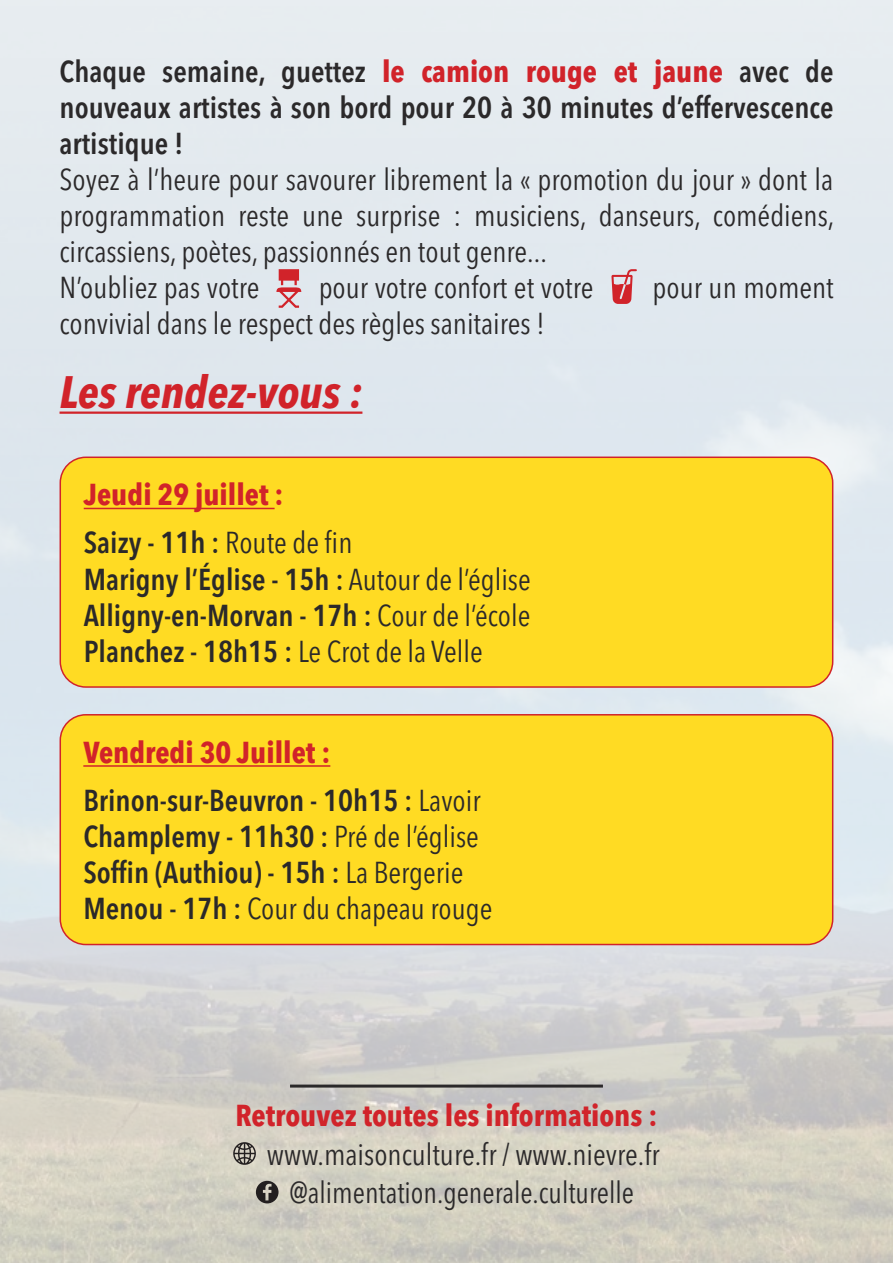
<style>
.page{position:relative;width:893px;height:1263px;background:#fff}
.page>*{position:absolute;margin:0;border:0;box-sizing:border-box;transform-origin:0 0}
.t1{font:italic 700 condensed 45px "Avenir Next LT Pro";color:#d1232a}
.t2{font:600 condensed 30px/36px "Avenir Next LT Pro";color:#2b292a;text-align:justify}
.t3{font:condensed 30px/36px "Avenir Next LT Pro";color:#2b292a;text-align:justify}
.t4{font:700 condensed 30px "Avenir Next LT Pro";color:#d1232a}
.t5{font:condensed 30px "Avenir Next LT Pro";color:#2b292a;scale:.96 1}
.s1{font-weight:700;color:#d1232a}
.s2{font-weight:400}
.s3{font-weight:600}
</style>
<div class="page">
<img style="left:0;top:0;width:893px;height:1263px">
<svg style="left:275px;top:269px;width:30px;height:42px"></svg>
<svg style="left:609px;top:267px;width:33px;height:42px"></svg>
<svg style="left:233px;top:1142px;width:23px;height:23px"></svg>
<svg style="left:256px;top:1181px;width:23px;height:22px"></svg>
<div style="left:60px;top:715px;width:773px;height:229px;background:#ffdb23;border-radius:26px"></div>
<div style="left:60px;top:714px;width:773px;height:231px;border:2px solid #d1232a;border-radius:26px"></div>
<div style="left:60px;top:457px;width:773px;height:230px;background:#ffdb23;border-radius:26px"></div>
<div style="left:60px;top:456px;width:773px;height:232px;border:2px solid #d1232a;border-radius:26px"></div>
<hr style="left:83px;top:765px;width:247px;height:2px;background:#d1232a">
<hr style="left:84px;top:508px;width:191px;height:1px;background:#d1232a">
<hr style="left:290px;top:1084px;width:313px;height:3px;background:#2b292a">
<hr style="left:60px;top:411px;width:302px;height:3px;background:#d1232a">
<p class="t2" style="left:60px;top:53px;width:775px">Chaque semaine, guettez <span class="s1">le camion rouge et jaune</span> avec de nouveaux artistes à son bord pour 20 à 30 minutes d’effervescence artistique !</p>
<p class="t3" style="left:60px;top:162px;width:776px">Soyez à l’heure pour savourer librement la « promotion du jour » dont la programmation reste une surprise : musiciens, danseurs, comédiens, circassiens, poètes, passionnés en tout genre...</p>
<p class="t3" style="left:60px;top:270px;width:201px">N’oubliez pas votre</p>
<p class="t3" style="left:319px;top:270px;width:276px">pour votre confort et votre</p>
<p class="t3" style="left:653px;top:270px;width:183px">pour un moment</p>
<p class="t3" style="left:60px;top:306px;width:487px">convivial dans le respect des règles sanitaires !</p>
<p class="t1" style="left:60px;top:365px;width:304px">Les rendez-vous :</p>
<p class="t4" style="left:84px;top:477px;width:201px">Jeudi 29 juillet :</p>
<p class="t2" style="left:84px;top:525px;width:270px">Saizy - 11h : <span class="s2">Route de fin</span></p>
<p class="t2" style="left:84px;top:561px;width:449px">Marigny l’Église - 15h : <span class="s2">Autour de l’église</span></p>
<p class="t2" style="left:84px;top:597px;width:448px">Alligny-en-Morvan - 17h : <span class="s2">Cour de l’école</span></p>
<p class="t2" style="left:84px;top:633px;width:401px">Planchez - 18h15 : <span class="s2">Le Crot de la Velle</span></p>
<p class="t4" style="left:83px;top:734px;width:248px">Vendredi 30 Juillet :</p>
<p class="t2" style="left:83px;top:782px;width:399px">Brinon-sur-Beuvron - 10h15 : <span class="s2">Lavoir</span></p>
<p class="t2" style="left:83px;top:818px;width:397px">Champlemy - 11h30 : <span class="s2">Pré de l’église</span></p>
<p class="t2" style="left:83px;top:854px;width:382px">Soffin (Authiou) - 15h : <span class="s2">La Bergerie</span></p>
<p class="t3" style="left:83px;top:890px;width:411px"><span class="s3">Menou - 17h :</span> Cour du chapeau rouge</p>
<p class="t4" style="left:236px;top:1097px;width:423px">Retrouvez toutes les informations :</p>
<p class="t3" style="left:267px;top:1136px;width:394px">www.maisonculture.fr / www.nievre.fr</p>
<p class="t5" style="left:290px;top:1175px;width:360px">@alimentation.generale.culturelle</p>
</div>
